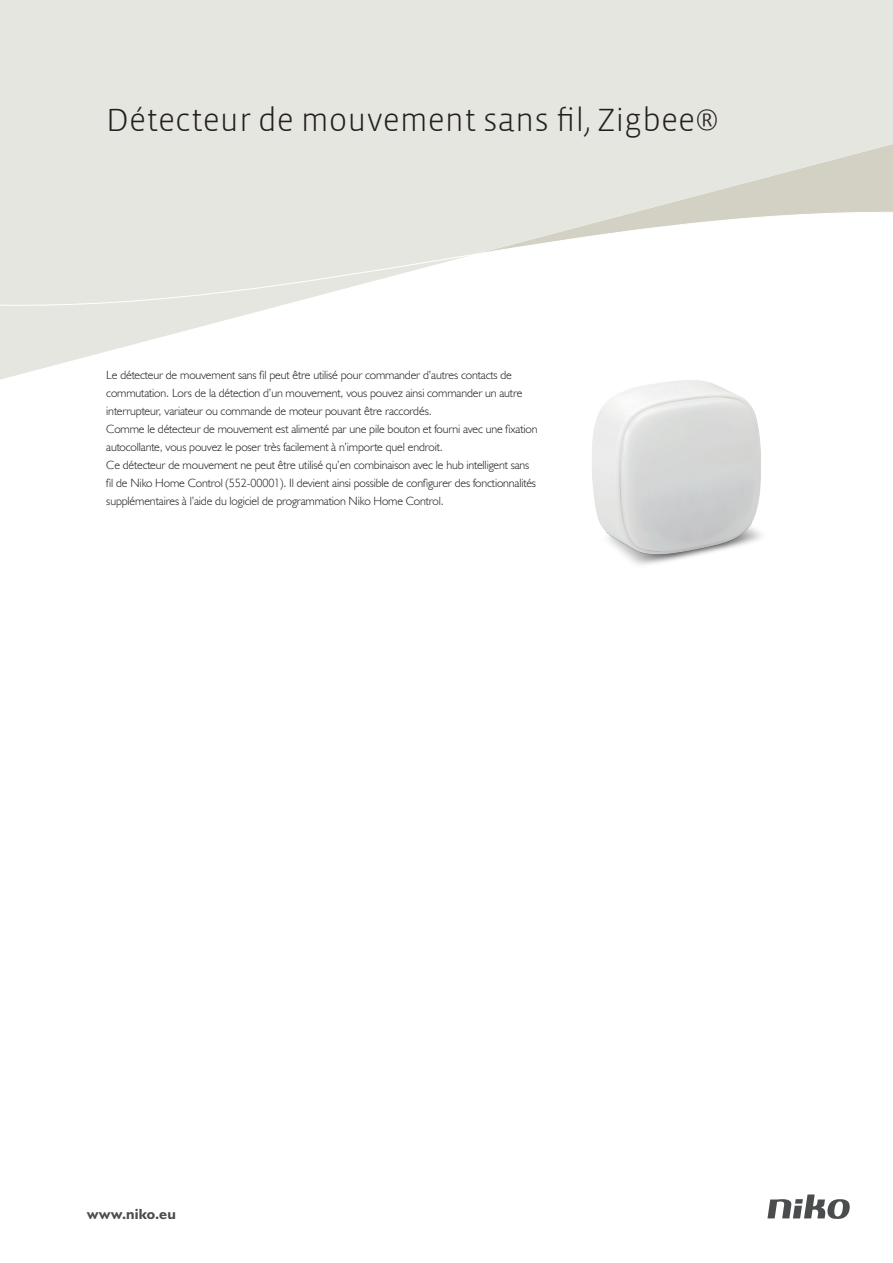
<style>
.page{position:relative;width:893px;height:1263px;background:#fff}
.page>*{position:absolute;margin:0;border:0;box-sizing:border-box;transform-origin:0 0}
.t1{font:300 33px "Vista Sans";color:#231f20}
.t2{font:700 15px "Humanist 521 BT";letter-spacing:.01em;color:#4b4c4d}
.t3{font:300 12px/18px "Humanist 521 BT";letter-spacing:-.01em;color:#231f20}
</style>
<div class="page">
<svg style="left:0;top:0;width:893px;height:380px;fill:#e6e6e0"></svg>
<svg style="left:0;top:209px;width:893px;height:101px"></svg>
<svg style="left:767px;top:1194px;width:83px;height:25px"></svg>
<img style="left:564px;top:370px;width:223px;height:195px">
<h1 class="t1" style="left:106px;top:100px;width:614px">Détecteur de mouvement sans fil, Zigbee®</h1>
<p class="t3" style="left:106px;top:366px;width:433px">Le détecteur de mouvement sans fil peut être utilisé pour commander d’autres contacts de commutation. Lors de la détection d’un mouvement, vous pouvez ainsi commander un autre interrupteur, variateur ou commande de moteur pouvant être raccordés.<br>Comme le détecteur de mouvement est alimenté par une pile bouton et fourni avec une fixation autocollante, vous pouvez le poser très facilement à n’importe quel endroit.<br>Ce détecteur de mouvement ne peut être utilisé qu’en combinaison avec le hub intelligent sans fil de Niko Home Control (552-00001). Il devient ainsi possible de configurer des fonctionnalités supplémentaires à l’aide du logiciel de programmation Niko Home Control.</p>
<p class="t2" style="left:87px;top:1204px;width:90px">www.niko.eu</p>
</div>
